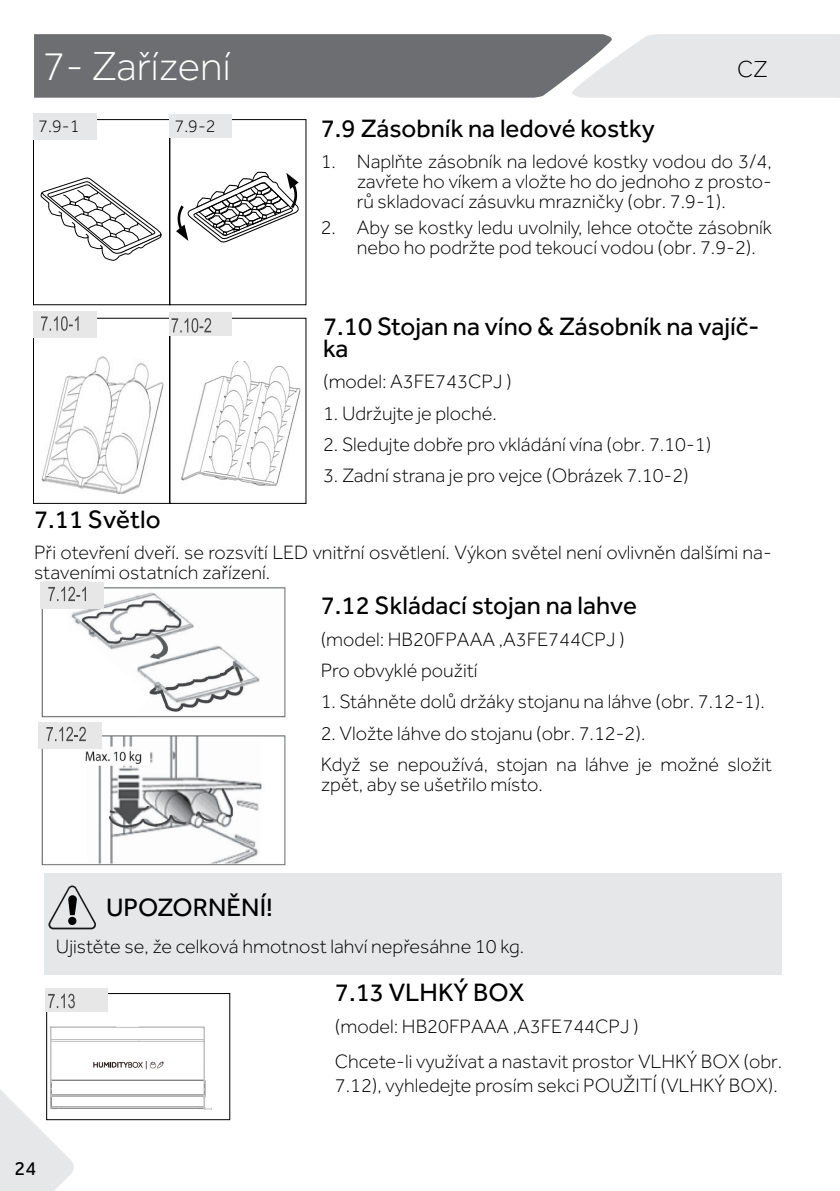
<style>
.page{position:relative;width:840px;height:1191px;background:#fff}
.page>*{position:absolute;margin:0;border:0;box-sizing:border-box;transform-origin:0 0}
.t1{font:300 42px "Effra";color:#fff}
.t2{font:26px/22px "Effra";color:#000}
.t3{font:300 24px "Effra";color:#000}
.t4{font:300 20px/20px "Effra";color:#000}
.t5{font:20px "Effra";color:#000}
.t6{font:300 18px "Effra";color:#000}
</style>
<div class="page">
<svg style="left:34px;top:34px;width:805px;height:64px;background:#959698"></svg>
<svg style="left:33px;top:317px;width:274px;height:187px"></svg>
<div style="left:33px;top:311px;width:63px;height:27px;background:#e7e7e7"></div>
<div style="left:169px;top:313px;width:62px;height:23px;background:#e7e7e7"></div>
<img style="left:42px;top:353px;width:124px;height:140px">
<img style="left:181px;top:362px;width:120px;height:124px">
<svg style="left:41px;top:316px;width:38px;height:15px"></svg>
<svg style="left:171px;top:318px;width:40px;height:15px"></svg>
<svg style="left:40px;top:177px;width:122px;height:84px"></svg>
<div style="left:33px;top:119px;width:137px;height:186px;border:1px solid #000"></div>
<svg style="left:176px;top:171px;width:122px;height:72px"></svg>
<div style="left:169px;top:119px;width:137px;height:186px;border:1px solid #000"></div>
<div style="left:33px;top:113px;width:63px;height:27px;background:#e6e7e8"></div>
<div style="left:169px;top:114px;width:62px;height:24px;background:#e6e7e8"></div>
<img style="left:42px;top:581px;width:244px;height:285px">
<div style="left:40px;top:582px;width:64px;height:27px;background:#e7e7e7"></div>
<svg style="left:48px;top:586px;width:38px;height:15px"></svg>
<div style="left:38px;top:722px;width:64px;height:27px;background:#e7e7e7"></div>
<svg style="left:46px;top:726px;width:40px;height:15px"></svg>
<div style="left:46px;top:993px;width:184px;height:127px;border:1px solid #000"></div>
<div style="left:45px;top:988px;width:63px;height:24px;background:#e7e7e7"></div>
<svg style="left:48px;top:993px;width:27px;height:15px"></svg>
<div style="left:44px;top:873px;width:737px;height:102px;background:#e6e7e8"></div>
<svg style="left:48px;top:885px;width:48px;height:44px"></svg>
<div style="left:68px;top:916px;width:8px;height:9px;background:#000;border-radius:50%"></div>
<svg style="left:0;top:1026px;width:212px;height:165px"></svg>
<h1 class="t1" style="left:43px;top:43px;width:189px">7- Zařízení</h1>
<p class="t3" style="left:736px;top:55px;width:32px">CZ</p>
<p class="t6" style="left:38px;top:116px;width:43px">7.9-1</p>
<p class="t6" style="left:174px;top:116px;width:43px">7.9-2</p>
<h2 class="t2" style="left:320px;top:117px;width:335px">7.9 Zásobník na ledové kostky</h2>
<p class="t4" style="left:356px;top:151px;width:416px;text-align:justify;text-indent:-36px">1. Naplňte zásobník na ledové kostky vodou do 3/4, zavřete ho víkem a vložte ho do jednoho z prosto&shy;rů skladovací zásuvku mrazničky (obr. 7.9-1).</p>
<p class="t4" style="left:356px;top:217px;width:416px;text-indent:-36px">2. Aby se kostky ledu uvolnily, lehce otočte zásobník nebo ho podržte pod tekoucí vodou (obr. 7.9-2).</p>
<h2 class="t2" style="left:323px;top:315px;width:438px">7.10 Stojan na víno &amp; Zásobník na vajíč&shy;ka</h2>
<p class="t4" style="left:323px;top:372px;width:190px">(model: A3FE743CPJ )</p>
<p class="t4" style="left:323px;top:403px;width:175px">1. Udržujte je ploché.</p>
<p class="t4" style="left:323px;top:434px;width:389px">2. Sledujte dobře pro vkládání vína (obr. 7.10-1)</p>
<p class="t4" style="left:323px;top:466px;width:367px">3. Zadní strana je pro vejce (Obrázek 7.10-2)</p>
<h2 class="t2" style="left:34px;top:508px;width:128px">7.11 Světlo</h2>
<p class="t4" style="left:34px;top:542px;width:739px">Při otevření dveří. se rozsvítí LED vnitřní osvětlení. Výkon světel není ovlivněn dalšími na&shy;staveními ostatních zařízení.</p>
<h2 class="t2" style="left:320px;top:594px;width:318px">7.12 Skládací stojan na lahve</h2>
<p class="t4" style="left:320px;top:623px;width:305px;line-height:31.4px">(model: HB20FPAAA ,A3FE744CPJ )<br>Pro obvyklé použití</p>
<p class="t4" style="left:320px;top:691px;width:445px">1. Stáhněte dolů držáky stojanu na láhve (obr. 7.12-1).</p>
<p class="t4" style="left:320px;top:717px;width:452px;line-height:31.4px">2. Vložte láhve do stojanu (obr. 7.12-2).<br>Když se nepoužívá, stojan na láhve je možné složit</p>
<p class="t4" style="left:320px;top:774px;width:223px">zpět, aby se ušetřilo místo.</p>
<h2 class="t2" style="left:106px;top:896px;width:168px">UPOZORNĚNÍ!</h2>
<p class="t4" style="left:56px;top:936px;width:469px">Ujistěte se, že celková hmotnost lahví nepřesáhne 10 kg.</p>
<p class="t5" style="left:15px;top:1156px;width:23px">24</p>
<h2 class="t2" style="left:334px;top:981px;width:191px">7.13 VLHKÝ BOX</h2>
<p class="t4" style="left:334px;top:1008px;width:448px;line-height:35.4px">(model: HB20FPAAA ,A3FE744CPJ )<br>Chcete-li využívat a nastavit prostor VLHKÝ BOX (obr.</p>
<p class="t4" style="left:334px;top:1075px;width:444px">7.12), vyhledejte prosím sekci POUŽITÍ (VLHKÝ BOX).</p>
</div>
